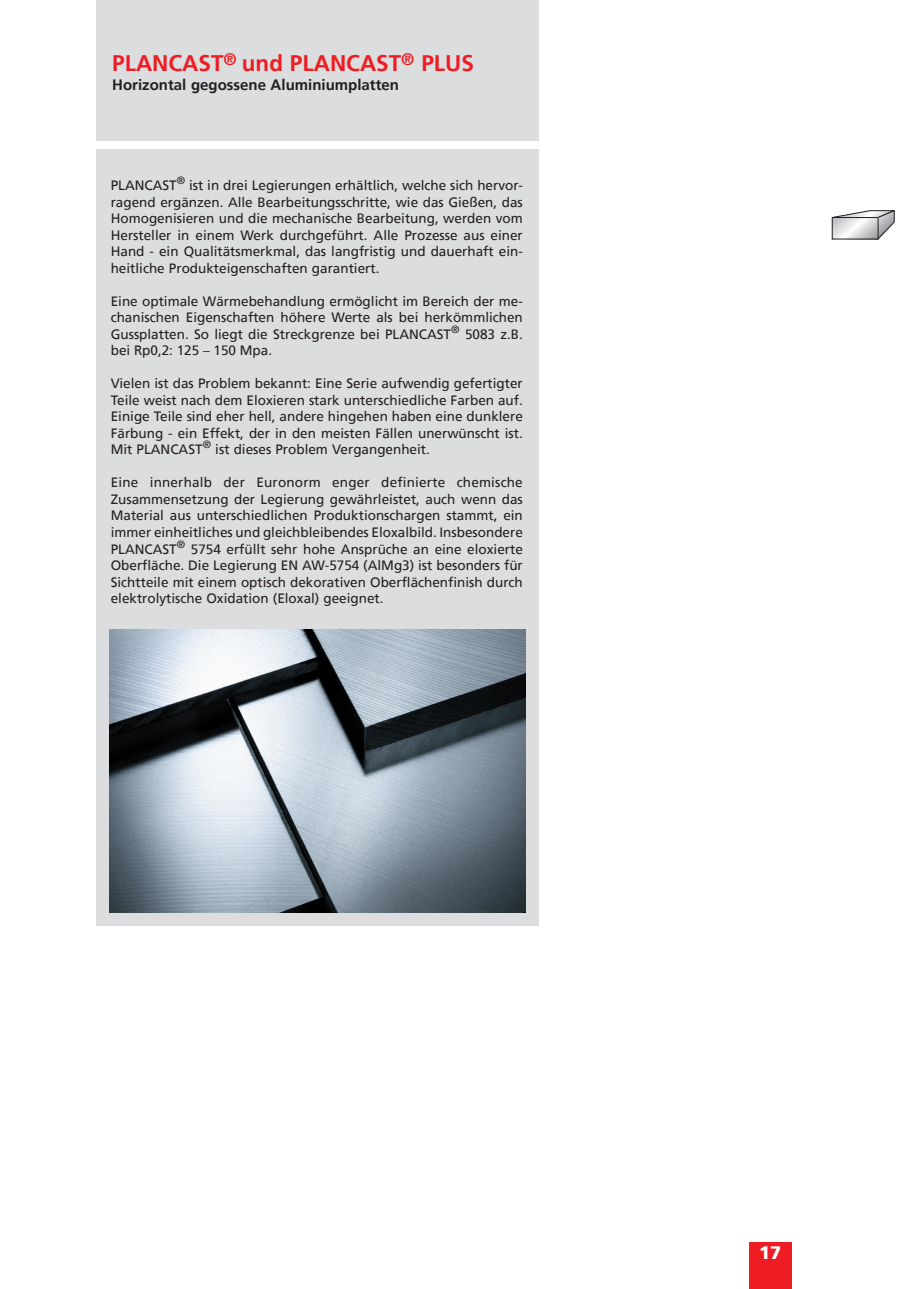
<style>
.page{position:relative;width:919px;height:1289px;background:#fff}
.page>*{position:absolute;margin:0;border:0;box-sizing:border-box;transform-origin:0 0}
.t1{font:700 22.5px "Frutiger";color:#ee1d23}
.t2{font:900 18px "Frutiger";color:#fff}
.t3{font:700 15px "Frutiger";color:#231f20}
.t4{font:13.5px/16.5px "Frutiger";color:#231f20;text-align:justify}
</style>
<div class="page">
<div style="left:748px;top:1242px;width:43px;height:46px;background:#ee1d23"></div>
<div style="left:96px;top:149px;width:442px;height:777px;background:#dcdddf"></div>
<div style="left:96px;top:0;width:442px;height:141px;background:#dcdddf"></div>
<img style="left:109px;top:629px;width:416px;height:283px">
<svg style="left:833px;top:210px;width:61px;height:29px"></svg>
<svg style="left:834px;top:219px;width:42px;height:18px"></svg>
<div style="left:832px;top:217px;width:46px;height:22px;border:1px solid #231f20"></div>
<h1 class="t1" style="left:112px;top:49px;width:363px">PLANCAST<sup>®</sup> und PLANCAST<sup>®</sup> PLUS</h1>
<p class="t3" style="left:112px;top:76px;width:288px">Horizontal gegossene Aluminiumplatten</p>
<p class="t4" style="left:111px;top:177px;width:413px">PLANCAST<sup>®</sup> ist in drei Legierungen erhältlich, welche sich hervor&shy;ragend ergänzen. Alle Bearbeitungsschritte, wie das Gießen, das Homogenisieren und die mechanische Bearbeitung, werden vom Hersteller in einem Werk durchgeführt. Alle Prozesse aus einer Hand - ein Qualitätsmerkmal, das langfristig und dauerhaft ein&shy;heitliche Produkteigenschaften garantiert.</p>
<p class="t4" style="left:111px;top:293px;width:413px">Eine optimale Wärmebehandlung ermöglicht im Bereich der me&shy;chanischen Eigenschaften höhere Werte als bei herkömmlichen Gussplatten. So liegt die Streckgrenze bei PLANCAST<sup>®</sup> 5083 z.B. bei Rp0,2: 125 – 150 Mpa.</p>
<p class="t4" style="left:111px;top:375px;width:413px">Vielen ist das Problem bekannt: Eine Serie aufwendig gefertigter Teile weist nach dem Eloxieren stark unterschiedliche Farben auf.<br>Einige Teile sind eher hell, andere hingehen haben eine dunklere Färbung - ein Effekt, der in den meisten Fällen unerwünscht ist.<br>Mit PLANCAST<sup>®</sup> ist dieses Problem Vergangenheit.</p>
<p class="t4" style="left:111px;top:474px;width:413px">Eine innerhalb der Euronorm enger definierte chemische Zusammensetzung der Legierung gewährleistet, auch wenn das Material aus unterschiedlichen Produktionschargen stammt, ein immer einheitliches und gleichbleibendes Eloxalbild. Insbesondere PLANCAST<sup>®</sup> 5754 erfüllt sehr hohe Ansprüche an eine eloxierte Oberfläche. Die Legierung EN AW-5754 (AlMg3) ist besonders für Sichtteile mit einem optisch dekorativen Oberflächenfinish durch elektrolytische Oxidation (Eloxal) geeignet.</p>
<h2 class="t2" style="left:759px;top:1242px;width:24px">17</h2>
</div>
